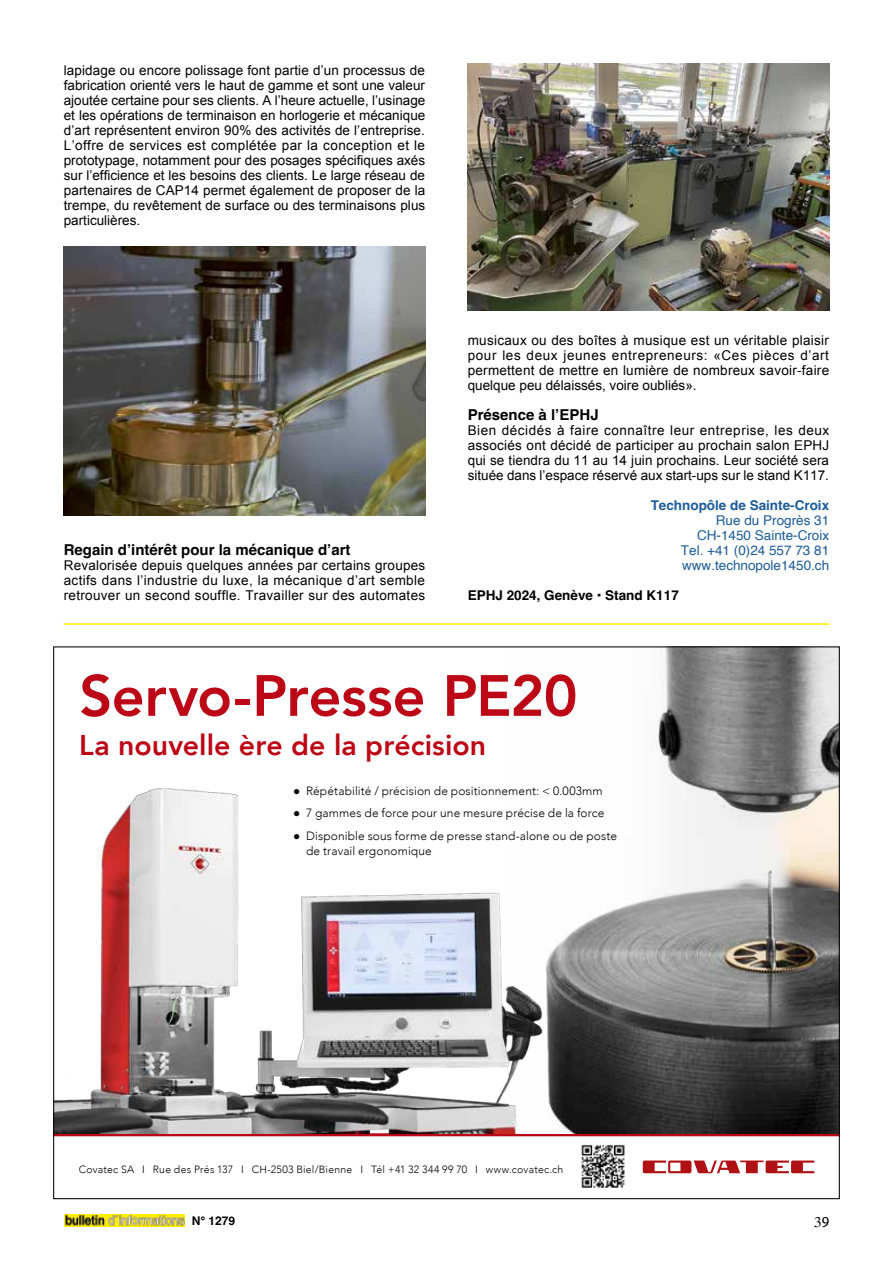
<style>
.page{position:relative;width:893px;height:1263px;background:#fff}
.page>*{position:absolute;margin:0;border:0;box-sizing:border-box;transform-origin:0 0}
.t1{font:800 57.6px "Avenir";letter-spacing:-.01em;color:#bc0716}
.t2{font:800 28.5px "Avenir";color:#bc0716}
.t3{font:700 15px "Helvetica";color:#000}
.t4{font:13.5px/15px "Arial";letter-spacing:.005em;color:#000;text-align:justify}
.t5{font:13.5px/15px "Helvetica";color:#1d5c98;text-align:right}
.t6{font:700 13.5px "Helvetica";color:#000}
.t7{font:700 13.5px "Helvetica";color:#1d5c98}
.t8{font:300 12px/15.8px "Avenir";letter-spacing:.01em;color:#000}
.t9{font:700 12px "Helvetica";color:#000}
.t10{font:300 10.5px "Avenir";letter-spacing:.02em;color:#000}
.s1{font-family:"Arial";font-weight:400}
</style>
<div class="page">
<img style="left:64px;top:1215px;width:120px;height:11px">
<svg style="left:643px;top:1160px;width:171px;height:13px"></svg>
<hr style="left:53px;top:1133px;width:787px;height:3px;background:#bc0716">
<img style="left:569px;top:648px;width:269px;height:485px">
<img style="left:581px;top:1144px;width:44px;height:44px">
<img style="left:55px;top:788px;width:514px;height:345px">
<img style="left:64px;top:247px;width:361px;height:269px">
<img style="left:468px;top:64px;width:361px;height:246px">
<hr style="left:64px;top:623px;width:765px;height:2px;background:#ffed00">
<p class="t4" style="left:64px;top:63px;width:363px">lapidage ou encore polissage font partie d’un processus de fabrication orienté vers le haut de gamme et sont une valeur ajoutée certaine pour ses clients. A l’heure actuelle, l’usinage et les opérations de terminaison en horlogerie et mécanique d’art représentent environ 90% des activités de l’entreprise.<br>L’offre de services est complétée par la conception et le prototypage, notamment pour des posages spécifiques axés sur l’efficience et les besoins des clients. Le large réseau de partenaires de CAP14 permet également de proposer de la trempe, du revêtement de surface ou des terminaisons plus particulières.</p>
<p class="t3" style="left:64px;top:540px;width:288px">Regain d’intérêt pour la mécanique d’art</p>
<p class="t4" style="left:64px;top:558px;width:363px">Revalorisée depuis quelques années par certains groupes actifs dans l’industrie du luxe, la mécanique d’art semble retrouver un second souffle. Travailler sur des automates</p>
<p class="t4" style="left:468px;top:333px;width:363px">musicaux ou des boîtes à musique est un véritable plaisir pour les deux jeunes entrepreneurs: «Ces pièces d’art permettent de mettre en lumière de nombreux savoir-faire quelque peu délaissés, voire oubliés».</p>
<p class="t3" style="left:468px;top:405px;width:132px">Présence à l’EPHJ</p>
<p class="t4" style="left:468px;top:423px;width:363px">Bien décidés à faire connaître leur entreprise, les deux associés ont décidé de participer au prochain salon EPHJ qui se tiendra du 11 au 14 juin prochains. Leur société sera située dans l’espace réservé aux start-ups sur le stand K117.</p>
<p class="t7" style="left:651px;top:497px;width:180px">Technopôle de Sainte-Croix</p>
<p class="t5" style="left:681px;top:513px;width:150px">Rue du Progrès 31<br>CH-1450 Sainte-Croix<br>Tel. +41 (0)24 557 73 81 www.technopole1450.ch</p>
<p class="t6" style="left:468px;top:587px;width:213px">EPHJ 2024, Genève • Stand K117</p>
<h1 class="t1" style="left:79px;top:651px;width:500px">Servo-Presse PE20</h1>
<h2 class="t2" style="left:79px;top:723px;width:408px">La nouvelle ère de la précision</h2>
<p class="t8" style="left:293px;top:783px;width:311px"><span class="s1">●</span> Répétabilité / précision de positionnement: &lt; 0.003mm</p>
<p class="t8" style="left:293px;top:805px;width:313px"><span class="s1">●</span> 7 gammes de force pour une mesure précise de la force</p>
<p class="t8" style="left:306px;top:827px;width:313px;text-indent:-13px"><span class="s1">●</span> Disponible sous forme de presse stand-alone ou de poste de travail ergonomique</p>
<p class="t10" style="left:79px;top:1163px;width:486px">Covatec SA I Rue des Prés 137 I CH-2503 Biel/Bienne I Tél +41 32 344 99 70 I www.covatec.ch</p>
<p class="t9" style="left:192px;top:1214px;width:45px">N° 1279</p>
</div>
